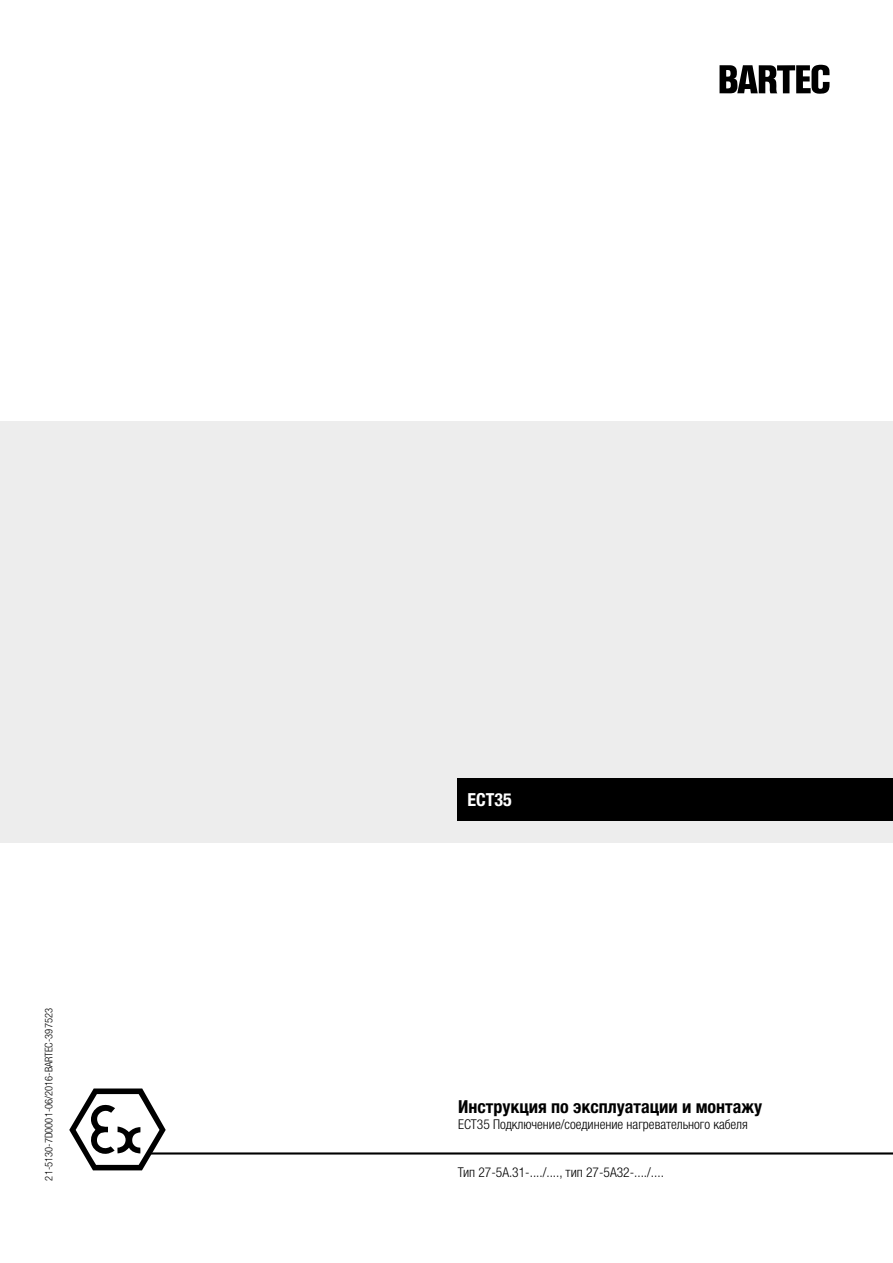
<style>
.page{position:relative;width:893px;height:1263px;background:#fff}
.page>*{position:absolute;margin:0;border:0;box-sizing:border-box;transform-origin:0 0}
.t1{font:700 condensed 18px "Helvetica Neue LTW1 G";color:#000}
.t2{font:700 condensed 18px "Helvetica Neue LTW1 G";color:#fff}
.t3{font:300 condensed 13.5px "Helvetica Neue LTW1 G";color:#000}
.t4{font:300 condensed 10.5px "Helvetica Neue LTW1 G";color:#000}
</style>
<div class="page">
<svg style="left:92px;top:1154px;width:801px;height:17px"></svg>
<div style="left:0;top:421px;width:893px;height:421px;background:#ededed"></div>
<div style="left:458px;top:778px;width:435px;height:43px;background:#000"></div>
<svg style="left:719px;top:64px;width:111px;height:30px"></svg>
<svg style="left:69px;top:1088px;width:97px;height:82px"></svg>
<hr style="left:148px;top:1152px;width:745px;height:2px;background:#000">
<p class="t4" style="left:43px;top:1180px;width:174px;rotate:-90deg">21-5130-7D0001-06/2016-BARTEC-397523</p>
<h1 class="t2" style="left:468px;top:789px;width:46px">ECT35</h1>
<h1 class="t1" style="left:458px;top:1096px;width:305px">Инструкция по эксплуатации и монтажу</h1>
<p class="t3" style="left:458px;top:1117px;width:291px">ECT35 Подключение/соединение нагревательного кабеля</p>
<p class="t3" style="left:458px;top:1164px;width:208px">Тип 27-5A.31-..../...., тип 27-5A32-..../....</p>
</div>
